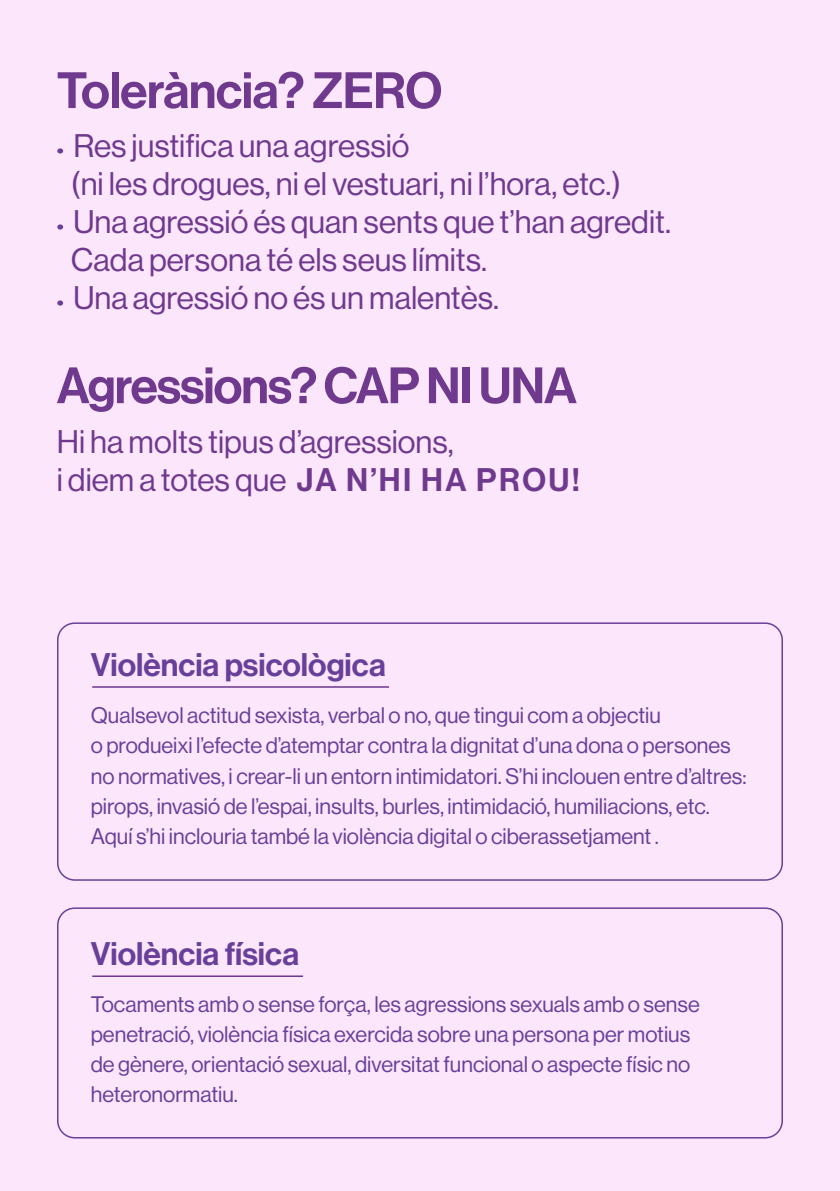
<style>
.page{position:relative;width:840px;height:1191px;background:#fff}
.page>*{position:absolute;margin:0;border:0;box-sizing:border-box;transform-origin:0 0}
.t1{font:50px "N Haas Grotesk DS Pro 65 Md";letter-spacing:-.02em;color:#6f3a8e}
.t2{font:32px/38px "N Haas Grotesk DS Pro 55 Rg";color:#6f3a8e}
.t3{font:32px "N Haas Grotesk DS Pro 65 Md";color:#694099}
.t4{font:22px/30px "N Haas Grotesk DS Pro 55 Rg";color:#694099}
.s1{font-family:"N Haas Grotesk DS Pro 65 Md"}
</style>
<div class="page">
<div style="left:0;top:0;width:839px;height:1191px;background:#fce6fc"></div>
<svg style="left:57px;top:148px;width:6px;height:6px"></svg>
<svg style="left:57px;top:224px;width:6px;height:6px"></svg>
<svg style="left:57px;top:300px;width:6px;height:6px"></svg>
<hr style="left:92px;top:686px;width:297px;height:1px;background:#6c378d">
<hr style="left:92px;top:975px;width:211px;height:2px;background:#6c378d">
<div style="left:57px;top:622px;width:725px;height:258px;border:2px solid #694099;border-radius:17px"></div>
<div style="left:57px;top:907px;width:725px;height:231px;border:2px solid #694099;border-radius:17px"></div>
<p class="t1" style="left:57px;top:61px;width:387px">Tolerància? ZERO</p>
<p class="t2" style="left:71px;top:127px;width:551px">Res justifica una agressió<br>(ni les drogues, ni el vestuari, ni l’hora, etc.)</p>
<p class="t2" style="left:71px;top:203px;width:601px">Una agressió és quan sents que t’han agredit.<br>Cada persona té els seus límits.</p>
<p class="t2" style="left:73px;top:279px;width:427px">Una agressió no és un malentès.</p>
<p class="t1" style="left:57px;top:357px;width:521px">Agressions? CAP NI UNA</p>
<p class="t2" style="left:57px;top:422px;width:524px">Hi ha molts tipus d’agressions,<br>i diem a totes que <span class="s1">JA N’HI HA PROU!</span></p>
<p class="t3" style="left:91px;top:646px;width:296px">Violència psicològica</p>
<p class="t4" style="left:91px;top:701px;width:657px">Qualsevol actitud sexista, verbal o no, que tingui com a objectiu<br>o produeixi l’efecte d’atemptar contra la dignitat d’una dona o persones no normatives, i crear-li un entorn intimidatori. S’hi inclouen entre d’altres: pirops, invasió de l’espai, insults, burles, intimidació, humiliacions, etc.<br>Aquí s’hi inclouria també la violència digital o ciberassetjament .</p>
<p class="t3" style="left:91px;top:934px;width:210px">Violència física</p>
<p class="t4" style="left:91px;top:989px;width:610px">Tocaments amb o sense força, les agressions sexuals amb o sense penetració, violència física exercida sobre una persona per motius de gènere, orientació sexual, diversitat funcional o aspecte físic no heteronormatiu.</p>
</div>
